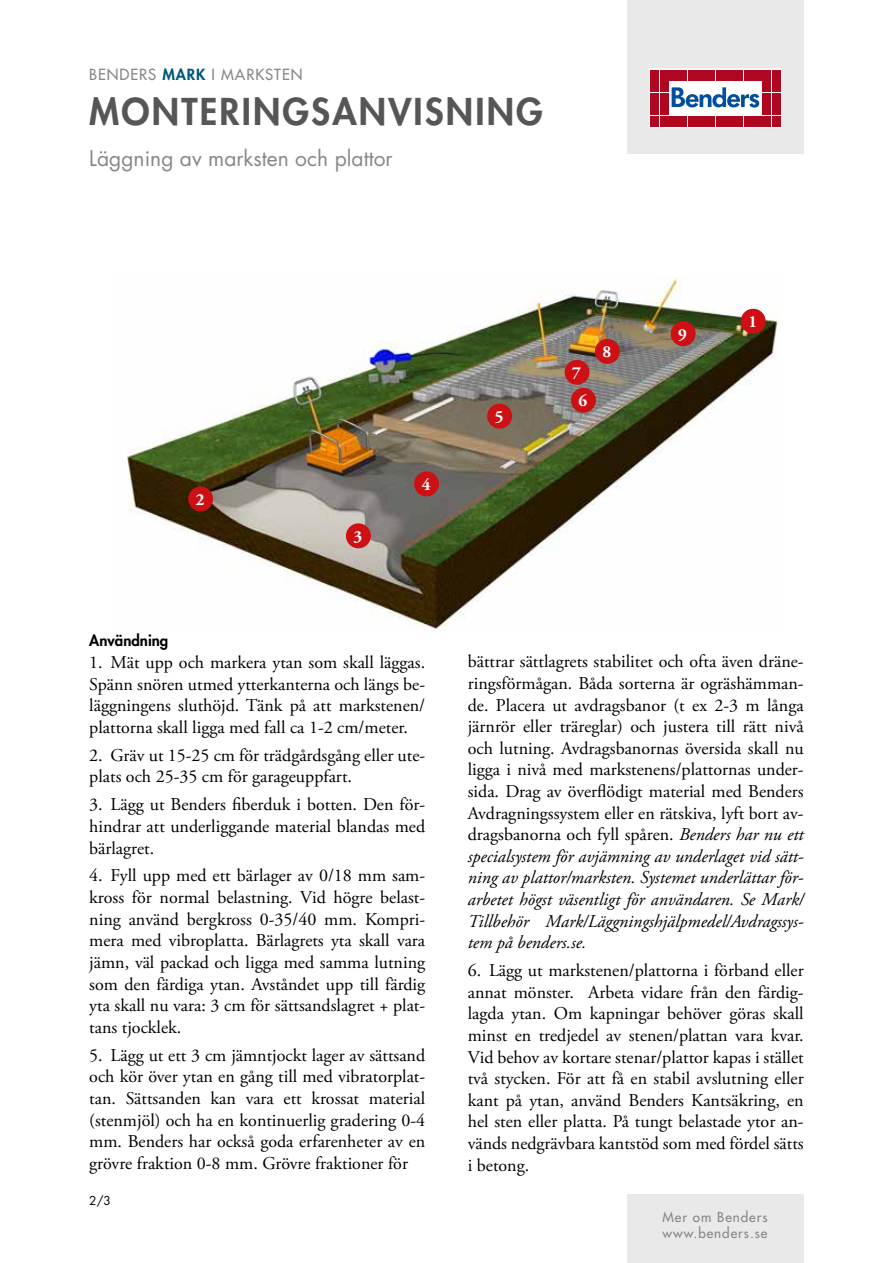
<style>
.page{position:relative;width:893px;height:1263px;background:#fff}
.page>*{position:absolute;margin:0;border:0;box-sizing:border-box;transform-origin:0 0}
.t1{font:800 36px "Futura Std";letter-spacing:.06em;color:#565655}
.t2{font:21px "Futura Std";color:#868786}
.t3{font:18px/21.6px "Adobe Garamond Pro";color:#000;text-align:justify}
.t4{font:700 16.95px/27.9px "Adobe Garamond Pro";color:#fff;text-align:center}
.t5{font:500 15px "Futura Std";letter-spacing:.06em;color:#868786}
.t6{font:800 15px "Futura Std";color:#000}
.t7{font:500 13.5px/16.2px "Futura Std";letter-spacing:.07em;color:#868786}
.t8{font:12px "Futura Std";color:#000}
.s1{font-weight:800;color:#00567b}
.s2{font-style:italic}
</style>
<div class="page">
<div style="left:627px;top:0;width:177px;height:153px;background:#e9e9e9"></div>
<svg style="left:649px;top:69px;width:132px;height:59px;background:#eac2c8"></svg>
<div style="left:651px;top:70px;width:8px;height:10px;background:#ae071f"></div>
<div style="left:660px;top:70px;width:8px;height:10px;background:#ae071f"></div>
<div style="left:651px;top:81px;width:8px;height:11px;background:#ae071f"></div>
<div style="left:660px;top:81px;width:8px;height:11px;background:#ae071f"></div>
<div style="left:651px;top:93px;width:8px;height:10px;background:#ae071f"></div>
<div style="left:660px;top:93px;width:8px;height:10px;background:#ae071f"></div>
<div style="left:651px;top:104px;width:8px;height:11px;background:#ae071f"></div>
<div style="left:660px;top:104px;width:8px;height:11px;background:#ae071f"></div>
<div style="left:651px;top:116px;width:8px;height:10px;background:#ae071f"></div>
<div style="left:660px;top:116px;width:8px;height:10px;background:#ae071f"></div>
<div style="left:669px;top:70px;width:8px;height:10px;background:#ae071f"></div>
<div style="left:679px;top:70px;width:8px;height:10px;background:#ae071f"></div>
<div style="left:688px;top:70px;width:8px;height:10px;background:#ae071f"></div>
<div style="left:697px;top:70px;width:9px;height:10px;background:#ae071f"></div>
<div style="left:707px;top:70px;width:8px;height:10px;background:#ae071f"></div>
<div style="left:716px;top:70px;width:8px;height:10px;background:#ae071f"></div>
<div style="left:725px;top:70px;width:9px;height:10px;background:#ae071f"></div>
<div style="left:735px;top:70px;width:8px;height:10px;background:#ae071f"></div>
<div style="left:744px;top:70px;width:8px;height:10px;background:#ae071f"></div>
<div style="left:753px;top:70px;width:9px;height:10px;background:#ae071f"></div>
<div style="left:669px;top:116px;width:8px;height:10px;background:#ae071f"></div>
<div style="left:679px;top:116px;width:8px;height:10px;background:#ae071f"></div>
<div style="left:688px;top:116px;width:8px;height:10px;background:#ae071f"></div>
<div style="left:697px;top:116px;width:9px;height:10px;background:#ae071f"></div>
<div style="left:707px;top:116px;width:8px;height:10px;background:#ae071f"></div>
<div style="left:716px;top:116px;width:8px;height:10px;background:#ae071f"></div>
<div style="left:725px;top:116px;width:9px;height:10px;background:#ae071f"></div>
<div style="left:735px;top:116px;width:8px;height:10px;background:#ae071f"></div>
<div style="left:744px;top:116px;width:8px;height:10px;background:#ae071f"></div>
<div style="left:753px;top:116px;width:9px;height:10px;background:#ae071f"></div>
<div style="left:763px;top:70px;width:8px;height:10px;background:#ae071f"></div>
<div style="left:772px;top:70px;width:8px;height:10px;background:#ae071f"></div>
<div style="left:763px;top:81px;width:8px;height:11px;background:#ae071f"></div>
<div style="left:772px;top:81px;width:8px;height:11px;background:#ae071f"></div>
<div style="left:763px;top:93px;width:8px;height:10px;background:#ae071f"></div>
<div style="left:772px;top:93px;width:8px;height:10px;background:#ae071f"></div>
<div style="left:763px;top:104px;width:8px;height:11px;background:#ae071f"></div>
<div style="left:772px;top:104px;width:8px;height:11px;background:#ae071f"></div>
<div style="left:763px;top:116px;width:8px;height:10px;background:#ae071f"></div>
<div style="left:772px;top:116px;width:8px;height:10px;background:#ae071f"></div>
<svg style="left:672px;top:87px;width:87px;height:21px;background:#8fb1d4"></svg>
<div style="left:627px;top:1195px;width:177px;height:68px;background:#e9e9e9"></div>
<img style="left:127px;top:276px;width:652px;height:354px">
<div style="left:741px;top:309px;width:25px;height:25px;background:#cd1013;border-radius:50%"></div>
<div style="left:671px;top:321px;width:25px;height:25px;background:#cd1013;border-radius:50%"></div>
<div style="left:595px;top:339px;width:25px;height:25px;background:#cd1013;border-radius:50%"></div>
<div style="left:565px;top:360px;width:24px;height:25px;background:#cd1013;border-radius:50%"></div>
<div style="left:571px;top:388px;width:25px;height:25px;background:#cd1013;border-radius:50%"></div>
<div style="left:487px;top:404px;width:25px;height:25px;background:#cd1013;border-radius:50%"></div>
<div style="left:414px;top:471px;width:25px;height:25px;background:#cd1013;border-radius:50%"></div>
<div style="left:346px;top:523px;width:25px;height:25px;background:#cd1013;border-radius:50%"></div>
<div style="left:188px;top:486px;width:25px;height:25px;background:#cd1013;border-radius:50%"></div>
<p class="t5" style="left:89px;top:65px;width:215px">BENDERS <span class="s1">MARK</span> I MARKSTEN</p>
<h1 class="t1" style="left:89px;top:89px;width:455px">MONTERINGSANVISNING</h1>
<p class="t2" style="left:89px;top:145px;width:305px">Läggning av marksten och plattor</p>
<p class="t4" style="left:196px;top:486px;width:10px">2</p>
<p class="t4" style="left:354px;top:523px;width:10px">3</p>
<p class="t4" style="left:422px;top:471px;width:10px">4</p>
<p class="t6" style="left:89px;top:631px;width:81px">Användning</p>
<p class="t3" style="left:89px;top:652px;width:337px">1. Mät upp och markera ytan som skall läggas.<br>Spänn snören utmed ytterkanterna och längs be&shy;läggningens sluthöjd. Tänk på att markstenen/ plattorna skall ligga med fall ca 1-2 cm/meter.</p>
<p class="t3" style="left:89px;top:745px;width:337px">2. Gräv ut 15-25 cm för trädgårdsgång eller ute&shy;plats och 25-35 cm för garageuppfart.</p>
<p class="t3" style="left:89px;top:794px;width:337px">3. Lägg ut Benders fiberduk i botten. Den för&shy;hindrar att underliggande material blandas med bärlagret.</p>
<p class="t3" style="left:89px;top:866px;width:337px">4. Fyll upp med ett bärlager av 0/18 mm sam&shy;kross för normal belastning. Vid högre belast&shy;ning använd bergkross 0-35/40 mm. Kompri&shy;mera med vibroplatta. Bärlagrets yta skall vara jämn, väl packad och ligga med samma lutning som den färdiga ytan. Avståndet upp till färdig yta skall nu vara: 3 cm för sättsandslagret + plat&shy;tans tjocklek.</p>
<p class="t3" style="left:89px;top:1045px;width:337px">5. Lägg ut ett 3 cm jämntjockt lager av sättsand och kör över ytan en gång till med vibratorplat&shy;tan. Sättsanden kan vara ett krossat material (stenmjöl) och ha en kontinuerlig gradering 0-4 mm. Benders har också goda erfarenheter av en grövre fraktion 0-8 mm. Grövre fraktioner för</p>
<p class="t8" style="left:89px;top:1193px;width:23px">2/3</p>
<p class="t4" style="left:495px;top:403px;width:10px">5</p>
<p class="t4" style="left:572px;top:359px;width:17px">7<br>6</p>
<p class="t4" style="left:602px;top:338px;width:10px">8</p>
<p class="t4" style="left:678px;top:321px;width:10px">9</p>
<p class="t4" style="left:748px;top:308px;width:10px">1</p>
<p class="t3" style="left:468px;top:651px;width:337px">bättrar sättlagrets stabilitet och ofta även dräne&shy;ringsförmågan. Båda sorterna är ogräshämman&shy;de. Placera ut avdragsbanor (t ex 2-3 m långa järnrör eller träreglar) och justera till rätt nivå och lutning. Avdragsbanornas översida skall nu ligga i nivå med markstenens/plattornas under&shy;sida. Drag av överflödigt material med Benders Avdragningssystem eller en rätskiva, lyft bort av&shy;dragsbanorna och fyll spåren. <span class="s2">Benders har nu ett specialsystem för avjämning av underlaget vid sätt&shy;ning av plattor/marksten. Systemet underlättar för&shy;arbetet högst väsentligt för användaren. Se Mark/ Tillbehör Mark/Läggningshjälpmedel/Avdragssys&shy;tem på benders.se.</span></p>
<p class="t3" style="left:468px;top:960px;width:337px">6. Lägg ut markstenen/plattorna i förband eller annat mönster. Arbeta vidare från den färdig&shy;lagda ytan. Om kapningar behöver göras skall minst en tredjedel av stenen/plattan vara kvar.<br>Vid behov av kortare stenar/plattor kapas i stället två stycken. För att få en stabil avslutning eller kant på ytan, använd Benders Kantsäkring, en hel sten eller platta. På tungt belastade ytor an&shy;vänds nedgrävbara kantstöd som med fördel sätts i betong.</p>
<p class="t7" style="left:662px;top:1209px;width:107px">Mer om Benders www.benders.se</p>
</div>
